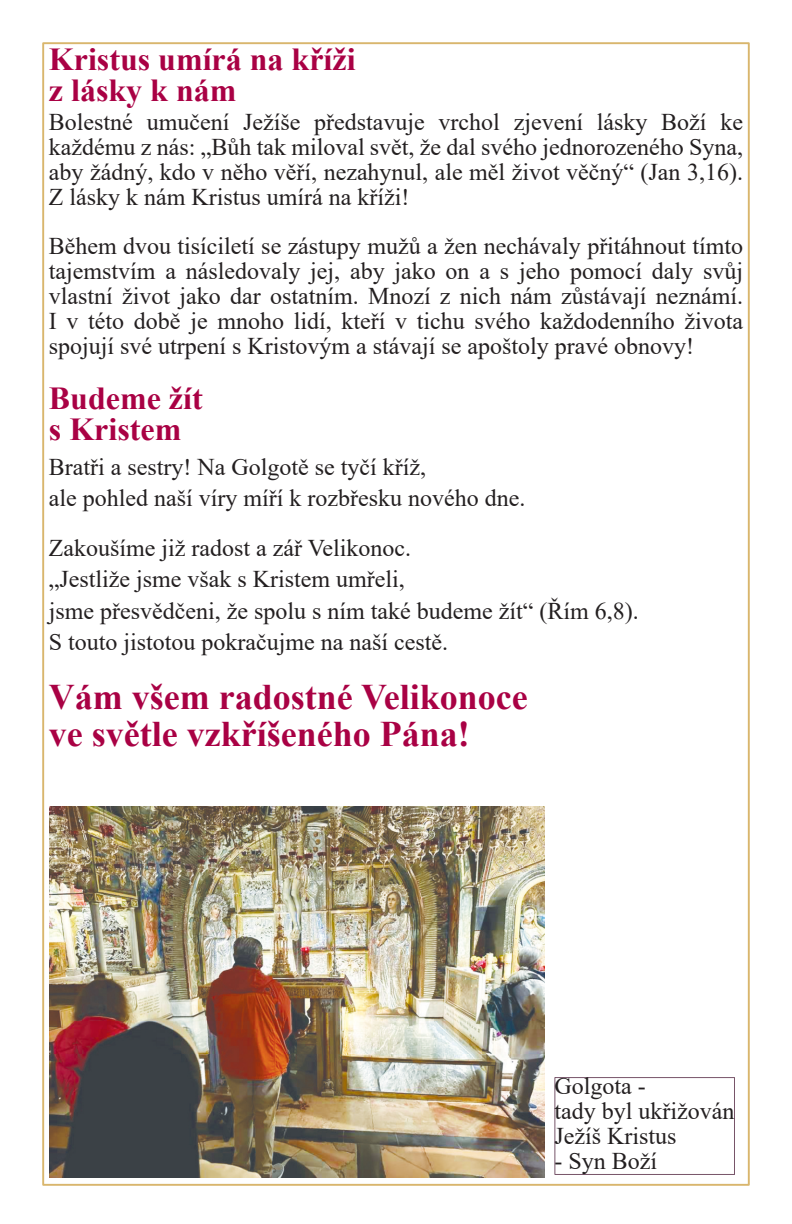
<style>
.page{position:relative;width:792px;height:1224px;background:#fff}
.page>*{position:absolute;margin:0;border:0;box-sizing:border-box;transform-origin:0 0}
.t1{font:700 36px/37px "Times New Roman";color:#a90144}
.t2{font:700 32px/31px "Times New Roman";color:#a90144}
.t3{font:24px/25px "Times New Roman";color:#231f20}
</style>
<div class="page">
<div style="left:555px;top:1077px;width:180px;height:98px;border:1px solid #775469"></div>
<img style="left:49px;top:806px;width:495px;height:372px">
<h2 class="t2" style="left:49px;top:47px;width:308px">Kristus umírá na kříži z lásky k nám</h2>
<p class="t3" style="left:49px;top:112px;width:696px;text-align:justify">Bolestné umučení Ježíše představuje vrchol zjevení lásky Boží ke každému z nás: „Bůh tak miloval svět, že dal svého jednorozeného Syna, aby žádný, kdo v něho věří, nezahynul, ale měl život věčný“ (Jan 3,16).<br>Z lásky k nám Kristus umírá na kříži!</p>
<p class="t3" style="left:49px;top:236px;width:696px;text-align:justify">Během dvou tisíciletí se zástupy mužů a žen nechávaly přitáhnout tímto tajemstvím a následovaly jej, aby jako on a s jeho pomocí daly svůj vlastní život jako dar ostatním. Mnozí z nich nám zůstávají neznámí.<br>I v této době je mnoho lidí, kteří v tichu svého každodenního života spojují své utrpení s Kristovým a stávají se apoštoly pravé obnovy!</p>
<h2 class="t2" style="left:49px;top:386px;width:155px">Budeme žít s Kristem</h2>
<p class="t3" style="left:49px;top:454px;width:478px;line-height:31px">Bratři a sestry! Na Golgotě se tyčí kříž,<br>ale pohled naší víry míří k rozbřesku nového dne.</p>
<p class="t3" style="left:49px;top:535px;width:591px;line-height:31px">Zakoušíme již radost a zář Velikonoc.<br>„Jestliže jsme však s Kristem umřeli,<br>jsme přesvědčeni, že spolu s ním také budeme žít“ (Řím 6,8).<br>S touto jistotou pokračujme na naší cestě.</p>
<h1 class="t1" style="left:49px;top:682px;width:480px">Vám všem radostné Velikonoce ve světle vzkříšeného Pána!</h1>
<p class="t3" style="left:555px;top:1076px;width:181px">Golgota -<br>tady byl ukřižován<br>Ježíš Kristus</p>
<p class="t3" style="left:555px;top:1151px;width:104px">- Syn Boží</p>
</div>
